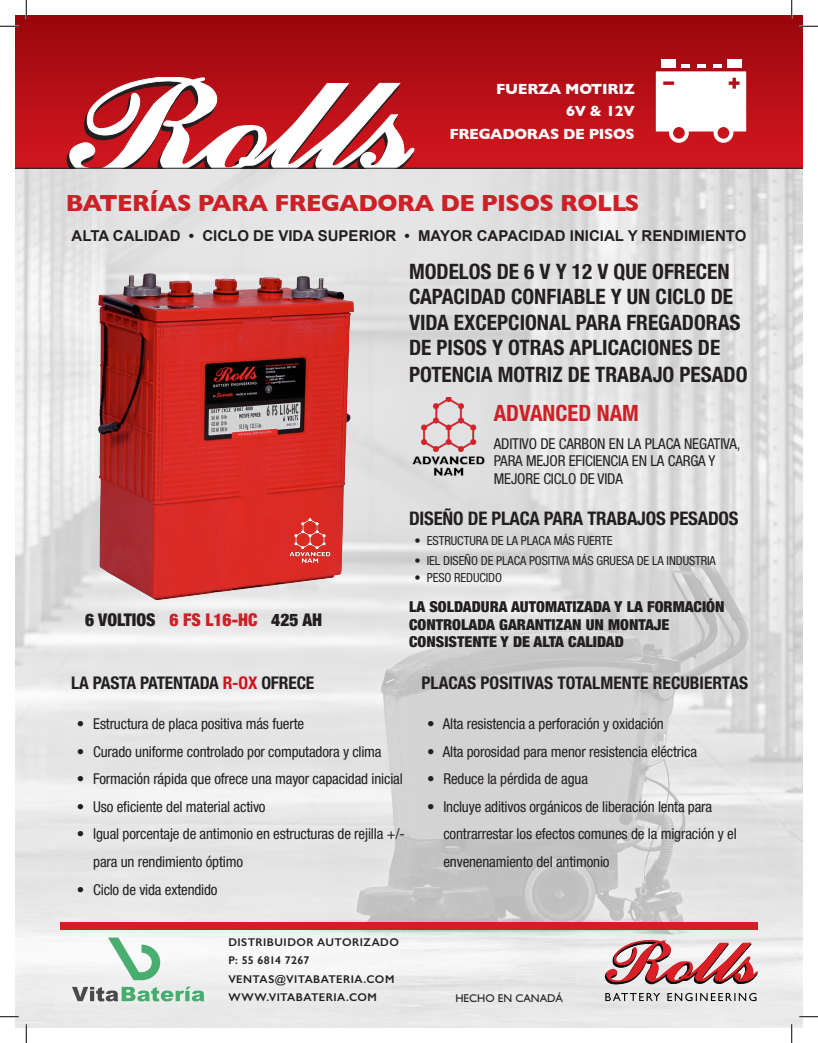
<style>
.page{position:relative;width:818px;height:1043px;background:#fff}
.page>*{position:absolute;margin:0;border:0;box-sizing:border-box;transform-origin:0 0}
.t1{font:700 23.75px "Gill Sans";letter-spacing:-.02em;color:#cd2027}
.t2{font:700 condensed 22.5px "Helvetica Neue LT Std";color:#cd2027}
.t3{font:700 condensed 21.25px/25.9px "Helvetica Neue LT Std";color:#231f20}
.t4{font:700 condensed 18.75px "Helvetica Neue LT Std";letter-spacing:-.01em;color:#231f20}
.t5{font:700 condensed 17.5px "Helvetica Neue LT Std";color:#231f20}
.t6{font:900 condensed 17.5px "Helvetica Neue";color:#231f20}
.t7{font:condensed 15px/27.5px "Helvetica Neue LT Std";letter-spacing:-.01em;color:#231f20}
.t8{font:900 condensed 15px/17.5px "Helvetica Neue";color:#231f20;scale:1.06 1}
.t9{font:700 15px "Arial";color:#231f20}
.t10{font:700 15px "Gill Sans";letter-spacing:-.02em;color:#fff}
.t11{font:condensed 12.5px "Helvetica Neue LT Std";letter-spacing:-.01em;color:#231f20}
.t12{font:600 11.25px "Gill Sans";letter-spacing:.035em;color:#231f20}
.t13{font:11.25px "Gin";color:#231f20}
.s1{color:#cd2027}
.s2{color:#cd151d}
</style>
<div class="page">
<img style="left:15px;top:169px;width:787px;height:859px">
<div style="left:15px;top:15px;width:787px;height:153px;background:linear-gradient(to bottom,#98060d,#d3171f)"></div>
<svg style="left:67px;top:77px;width:347px;height:91px"></svg>
<hr style="left:15px;top:168px;width:787px;height:1px;background:#231f20">
<div style="left:60px;top:922px;width:698px;height:7px;background:#cd2027"></div>
<svg style="left:605px;top:939px;width:153px;height:45px"></svg>
<svg style="left:605px;top:992px;width:151px;height:9px"></svg>
<div style="left:661px;top:60px;width:14px;height:8px;background:#fff"></div>
<svg style="left:655px;top:64px;width:91px;height:79px"></svg>
<div style="left:726px;top:60px;width:15px;height:8px;background:#fff"></div>
<img style="left:403px;top:397px;width:87px;height:89px">
<svg style="left:108px;top:937px;width:52px;height:43px"></svg>
<svg style="left:72px;top:986px;width:132px;height:15px;background:#9dbdaa"></svg>
<img style="left:38px;top:256px;width:363px;height:359px">
<img style="left:284px;top:518px;width:51px;height:51px">
<svg style="left:0;top:25px;width:19px;height:2px"></svg>
<svg style="left:799px;top:25px;width:19px;height:2px"></svg>
<svg style="left:0;top:1015px;width:19px;height:2px"></svg>
<svg style="left:799px;top:1015px;width:19px;height:2px"></svg>
<svg style="left:25px;top:0;width:2px;height:19px"></svg>
<svg style="left:25px;top:1024px;width:2px;height:18px"></svg>
<svg style="left:790px;top:0;width:2px;height:19px"></svg>
<svg style="left:790px;top:1024px;width:2px;height:18px"></svg>
<p class="t10" style="left:496px;top:77px;width:140px">FUERZA MOTIRIZ</p>
<p class="t10" style="left:566px;top:99px;width:70px">6V &amp; 12V</p>
<p class="t10" style="left:449px;top:122px;width:187px">FREGADORAS DE PISOS</p>
<p class="t1" style="left:66px;top:184px;width:575px">BATERÍAS PARA FREGADORA DE PISOS ROLLS</p>
<p class="t9" style="left:72px;top:226px;width:676px">ALTA CALIDAD • CICLO DE VIDA SUPERIOR • MAYOR CAPACIDAD INICIAL Y RENDIMIENTO</p>
<p class="t3" style="left:409px;top:258px;width:340px">MODELOS DE 6 V Y 12 V QUE OFRECEN<br>CAPACIDAD CONFIABLE Y UN CICLO DE<br>VIDA EXCEPCIONAL PARA FREGADORAS<br>DE PISOS Y OTRAS APLICACIONES DE<br>POTENCIA MOTRIZ DE TRABAJO PESADO</p>
<p class="t6" style="left:85px;top:605px;width:238px">6 VOLTIOS <span class="s1">6 FS L16-HC</span> 425 AH</p>
<p class="t2" style="left:493px;top:399px;width:146px">ADVANCED NAM</p>
<p class="t7" style="left:493px;top:434px;width:248px;line-height:17.5px">ADITIVO DE CARBON EN LA PLACA NEGATIVA,<br>PARA MEJOR EFICIENCIA EN LA CARGA Y<br>MEJORE CICLO DE VIDA</p>
<p class="t4" style="left:409px;top:507px;width:331px">DISEÑO DE PLACA PARA TRABAJOS PESADOS</p>
<p class="t11" style="left:414px;top:533px;width:199px">• ESTRUCTURA DE LA PLACA MÁS FUERTE</p>
<p class="t11" style="left:414px;top:553px;width:303px">• IEL DISEÑO DE PLACA POSITIVA MÁS GRUESA DE LA INDUSTRIA</p>
<p class="t11" style="left:414px;top:570px;width:89px">• PESO REDUCIDO</p>
<p class="t8" style="left:409px;top:597px;width:299px">LA SOLDADURA AUTOMATIZADA Y LA FORMACIÓN<br>CONTROLADA GARANTIZAN UN MONTAJE<br>CONSISTENTE Y DE ALTA CALIDAD</p>
<p class="t5" style="left:71px;top:672px;width:244px">LA PASTA PATENTADA <span class="s2">R-OX</span> OFRECE</p>
<p class="t7" style="left:77px;top:710px;width:229px">• Estructura de placa positiva más fuerte</p>
<p class="t7" style="left:77px;top:737px;width:306px">• Curado uniforme controlado por computadora y clima</p>
<p class="t7" style="left:77px;top:765px;width:327px">• Formación rápida que ofrece una mayor capacidad inicial</p>
<p class="t7" style="left:77px;top:792px;width:190px">• Uso eficiente del material activo</p>
<p class="t7" style="left:93px;top:820px;width:313px;text-indent:-16px">• Igual porcentaje de antimonio en estructuras de rejilla +/- para un rendimiento óptimo</p>
<p class="t7" style="left:77px;top:875px;width:142px">• Ciclo de vida extendido</p>
<p class="t5" style="left:421px;top:672px;width:328px">PLACAS POSITIVAS TOTALMENTE RECUBIERTAS</p>
<p class="t7" style="left:427px;top:710px;width:238px">• Alta resistencia a perforación y oxidación</p>
<p class="t7" style="left:427px;top:737px;width:271px">• Alta porosidad para menor resistencia eléctrica</p>
<p class="t7" style="left:427px;top:765px;width:162px">• Reduce la pérdida de agua</p>
<p class="t7" style="left:443px;top:792px;width:295px;text-indent:-16px">• Incluye aditivos orgánicos de liberación lenta para contrarrestar los efectos comunes de la migración y el envenenamiento del antimonio</p>
<p class="t12" style="left:228px;top:935px;width:172px">DISTRIBUIDOR AUTORIZADO</p>
<p class="t12" style="left:228px;top:953px;width:82px">P: 55 6814 7267</p>
<p class="t12" style="left:228px;top:971px;width:167px">VENTAS@VITABATERIA.COM</p>
<p class="t12" style="left:228px;top:989px;width:150px">WWW.VITABATERIA.COM</p>
<p class="t13" style="left:455px;top:991px;width:109px">HECHO EN CANADÁ</p>
</div>
